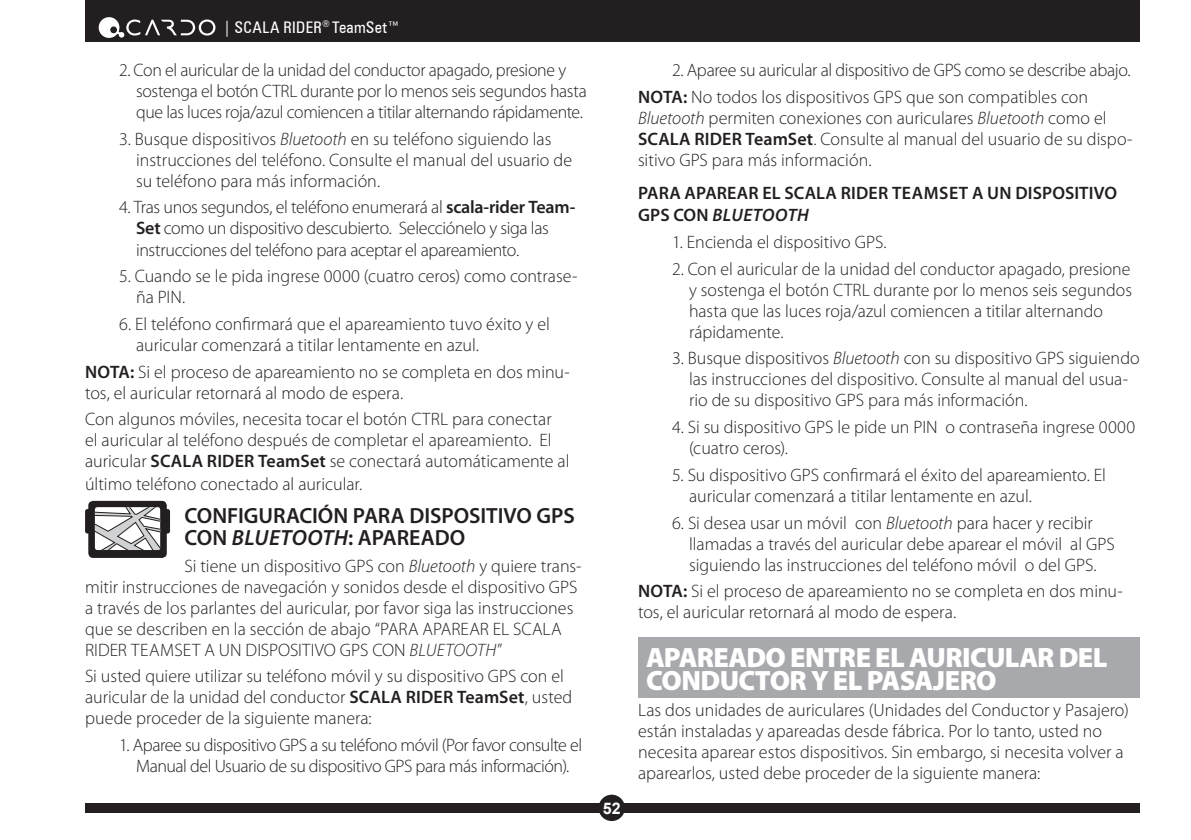
<style>
.page{position:relative;width:1191px;height:840px;background:#fff}
.page>*{position:absolute;margin:0;border:0;box-sizing:border-box;transform-origin:0 0}
.t1{font:900 28px/23px "Myriad Pro";letter-spacing:-.025em;color:#fff}
.t2{font:600 22px/22px "Myriad Pro";color:#231f20}
.t3{font:300 18px/21px "Myriad Pro";color:#231f20}
.t4{font:300 18px/21px "Myriad Pro";letter-spacing:-.02em;color:#231f20}
.t5{font:300 18px/21px "Myriad Pro";letter-spacing:-.025em;color:#231f20;text-align:center}
.t6{font:600 18px/22px "Myriad Pro";letter-spacing:.005em;color:#231f20}
.t7{font:condensed 16px "Zurich BT";letter-spacing:.02em;color:#fff}
.t8{font:700 16px "Arial";color:#fff}
.s1{font-style:italic}
.s2{font-weight:600}
</style>
<div class="page">
<div style="left:85px;top:802px;width:1055px;height:10px;background:#231f20"></div>
<div style="left:598px;top:794px;width:27px;height:26px;background:#231f20;border-radius:50%"></div>
<div style="left:85px;top:0;width:1055px;height:42px;background:#231f20"></div>
<svg style="left:98px;top:17px;width:117px;height:21px"></svg>
<div style="left:638px;top:637px;width:502px;height:60px;background:#a8a9ad"></div>
<div style="left:85px;top:508px;width:85px;height:25px;background:#231f20;border-radius:2px"></div>
<div style="left:88px;top:500px;width:79px;height:57px;background:#231f20;border-radius:5px"></div>
<svg style="left:95px;top:507px;width:65px;height:42px;background:#cdcccd"></svg>
<p class="t7" style="left:223px;top:17px;width:178px">| SCALA RIDER<sup>®</sup> TeamSet™</p>
<p class="t4" style="left:136px;top:59px;width:452px;text-indent:-17px">2. Con el auricular de la unidad del conductor apagado, presione y sostenga el botón CTRL durante por lo menos seis segundos hasta que las luces roja/azul comiencen a titilar alternando rápidamente.</p>
<p class="t3" style="left:136px;top:128px;width:437px;text-indent:-17px">3. Busque dispositivos <span class="s1">Bluetooth</span> en su teléfono siguiendo las instrucciones del teléfono. Consulte el manual del usuario de su teléfono para más información.</p>
<p class="t4" style="left:136px;top:197px;width:441px;text-indent:-17px">4. Tras unos segundos, el teléfono enumerará al <span class="s2">scala-rider Team-<br>Set</span> como un dispositivo descubierto. Selecciónelo y siga las instrucciones del teléfono para aceptar el apareamiento.</p>
<p class="t3" style="left:136px;top:265px;width:443px;text-indent:-17px">5. Cuando se le pida ingrese 0000 (cuatro ceros) como contrase&shy;ña PIN.</p>
<p class="t3" style="left:136px;top:313px;width:415px;text-indent:-17px">6. El teléfono confirmará que el apareamiento tuvo éxito y el auricular comenzará a titilar lentamente en azul.</p>
<p class="t3" style="left:85px;top:361px;width:486px"><span class="s2">NOTA:</span> Si el proceso de apareamiento no se completa en dos minu&shy;tos, el auricular retornará al modo de espera.</p>
<p class="t3" style="left:85px;top:408px;width:486px">Con algunos móviles, necesita tocar el botón CTRL para conectar<br>el auricular al teléfono después de completar el apareamiento. El auricular <span class="s2">SCALA RIDER TeamSet</span> se conectará automáticamente al último teléfono conectado al auricular.</p>
<p class="t2" style="left:184px;top:503px;width:392px">CONFIGURACIÓN PARA DISPOSITIVO GPS<br>CON <span class="s1">BLUETOOTH</span>: APAREADO</p>
<p class="t3" style="left:85px;top:554px;width:498px;text-indent:99px">Si tiene un dispositivo GPS con <span class="s1">Bluetooth</span> y quiere trans&shy;mitir instrucciones de navegación y sonidos desde el dispositivo GPS a través de los parlantes del auricular, por favor siga las instrucciones que se describen en la sección de abajo “PARA APAREAR EL SCALA RIDER TeamSet A UN DISPOSITIVO GPS CON <span class="s1">Bluetooth</span>”</p>
<p class="t3" style="left:85px;top:665px;width:489px">Si usted quiere utilizar su teléfono móvil y su dispositivo GPS con el auricular de la unidad del conductor <span class="s2">SCALA RIDER TeamSet</span>, usted puede proceder de la siguiente manera:</p>
<p class="t5" style="left:119px;top:734px;width:464px">1. Aparee su dispositivo GPS a su teléfono móvil (Por favor consulte el<br>Manual del Usuario de su dispositivo GPS para más información).</p>
<p class="t8" style="left:603px;top:798px;width:19px">52</p>
<p class="t3" style="left:638px;top:56px;width:494px;line-height:26.6px;text-indent:34px">2. Aparee su auricular al dispositivo de GPS como se describe abajo.<br><span class="s2">NOTA:</span> No todos los dispositivos GPS que son compatibles con</p>
<p class="t3" style="left:638px;top:107px;width:496px"><span class="s1">Bluetooth</span> permiten conexiones con auriculares <span class="s1">Bluetooth</span> como el<br><span class="s2">SCALA RIDER TeamSet</span>. Consulte al manual del usuario de su dispo&shy;sitivo GPS para más información.</p>
<p class="t6" style="left:638px;top:181px;width:480px">PARA APAREAR EL SCALA RIDER TeamSet A UN DISPOSITIVO<br>GPS CON <span class="s1">BLUETOOTH</span></p>
<p class="t3" style="left:672px;top:231px;width:216px">1. Encienda el dispositivo GPS.</p>
<p class="t3" style="left:689px;top:258px;width:444px;text-indent:-17px">2. Con el auricular de la unidad del conductor apagado, presione y sostenga el botón CTRL durante por lo menos seis segundos hasta que las luces roja/azul comiencen a titilar alternando rápidamente.</p>
<p class="t3" style="left:689px;top:347px;width:452px;text-indent:-17px">3. Busque dispositivos <span class="s1">Bluetooth</span> con su dispositivo GPS siguiendo las instrucciones del dispositivo. Consulte al manual del usua&shy;rio de su dispositivo GPS para más información.</p>
<p class="t3" style="left:689px;top:416px;width:447px;text-indent:-17px">4. Si su dispositivo GPS le pide un PIN o contraseña ingrese 0000 (cuatro ceros).</p>
<p class="t3" style="left:689px;top:464px;width:418px;text-indent:-17px">5. Su dispositivo GPS confirmará el éxito del apareamiento. El auricular comenzará a titilar lentamente en azul.</p>
<p class="t3" style="left:689px;top:511px;width:427px;text-indent:-17px">6. Si desea usar un móvil con <span class="s1">Bluetooth</span> para hacer y recibir llamadas a través del auricular debe aparear el móvil al GPS siguiendo las instrucciones del teléfono móvil o del GPS.</p>
<p class="t3" style="left:638px;top:580px;width:486px"><span class="s2">NOTA:</span> Si el proceso de apareamiento no se completa en dos minu&shy;tos, el auricular retornará al modo de espera.</p>
<h1 class="t1" style="left:646px;top:644px;width:463px">APAREADO ENTRE EL AURICULAR DEL<br>CONDUCTOR Y EL PASAJERO</h1>
<p class="t3" style="left:638px;top:699px;width:492px">Las dos unidades de auriculares (Unidades del Conductor y Pasajero) están instaladas y apareadas desde fábrica. Por lo tanto, usted no necesita aparear estos dispositivos. Sin embargo, si necesita volver a aparearlos, usted debe proceder de la siguiente manera:</p>
</div>
